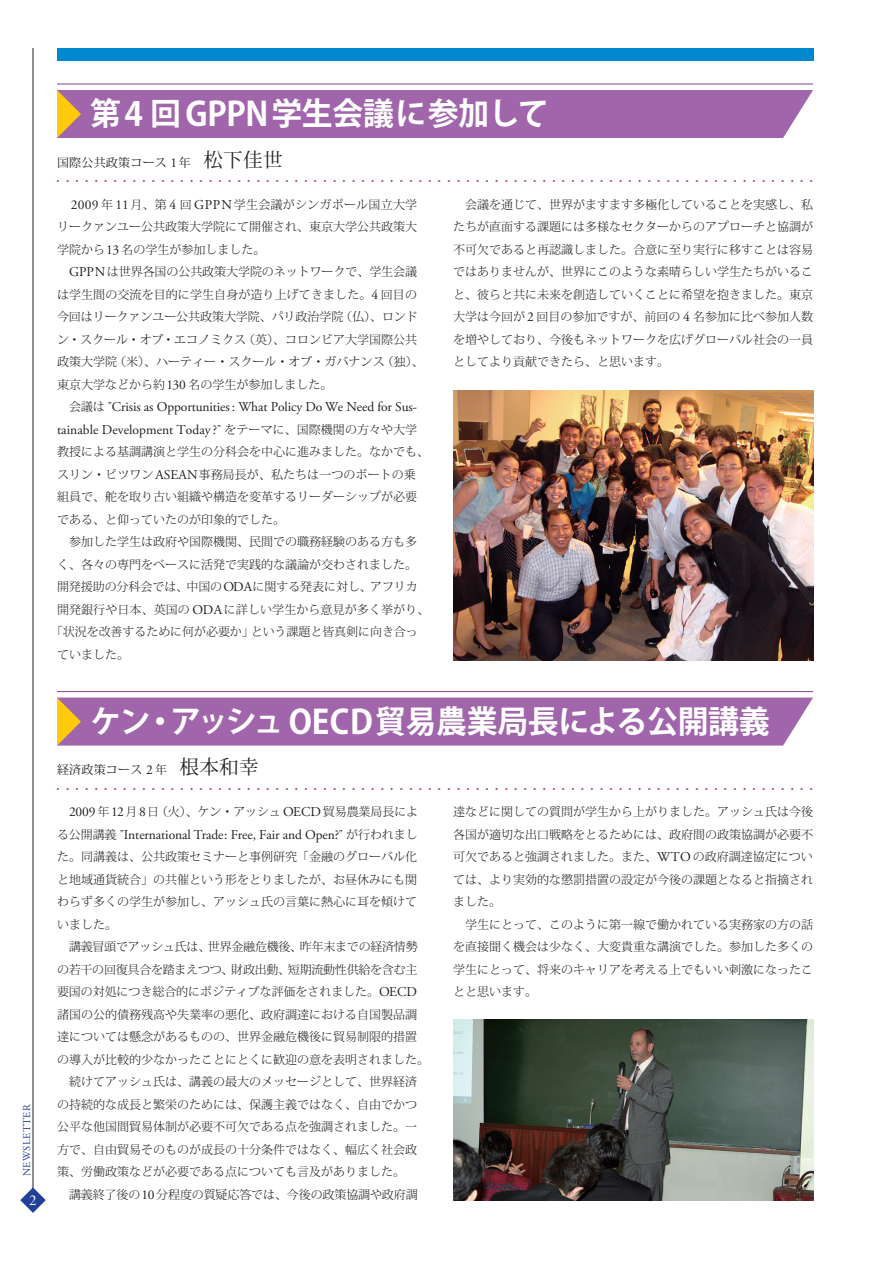
<style>
.page{position:relative;width:893px;height:1263px;background:#fff}
.page>*{position:absolute;margin:0;border:0;box-sizing:border-box;transform-origin:0 0}
.t1{font:700 31.5px "Koz Go Pro";letter-spacing:-.01em;color:#fff}
.t2{font:15px "Adobe Garamond Pro";color:#fff}
.t3{font:13.5px/22.5px "Adobe Garamond Pro";letter-spacing:-.01em;color:#231f20;text-align:right}
.t4{font:300 12px/22.5px "Koz Min Pro";color:#231f20;text-align:justify}
.t5{font:300 12px "Koz Min Pro";letter-spacing:-.02em;color:#231f20}
.t6{font:300 12px "Koz Min Pro";letter-spacing:.02em;color:#231f20}
.t7{font:12px "Koz Min Pro";letter-spacing:.02em;color:#231f20}
.t8{font:300 10.5px "Koz Min Pro";color:#a153a1}
.t9{font:10.5px "Adobe Garamond Pro";letter-spacing:.04em;color:#223f99}
.s1{font-size:33px}
.s2{font-family:"Adobe Garamond Pro";font-size:13.5px}
.s3{font-size:19.5px}
.s4{font-family:"Adobe Garamond Pro";font-weight:400;font-size:13.5px}
.s5{font-family:"Koz Min Pro";font-weight:300;font-size:12px}
</style>
<div class="page">
<div style="left:57px;top:48px;width:756px;height:12px;background:#0089cf"></div>
<hr style="left:33px;top:48px;width:1px;height:1152px;background:#231f20">
<svg style="left:20px;top:1187px;width:26px;height:26px"></svg>
<div style="left:57px;top:90px;width:756px;height:48px;background:#a065aa"></div>
<div style="left:57px;top:698px;width:756px;height:48px;background:#a065aa"></div>
<hr style="left:57px;top:84px;width:756px;height:1px;background:#8f3e97">
<hr style="left:57px;top:691px;width:756px;height:1px;background:#8f3e97">
<img style="left:453px;top:390px;width:360px;height:270px">
<img style="left:453px;top:1020px;width:360px;height:180px">
<p class="t9" style="left:20px;top:1176px;width:73px;rotate:-90deg">NEWSLETTER</p>
<p class="t2" style="left:29px;top:1191px;width:9px">2</p>
<p class="t1" style="left:90px;top:93px;width:460px">第<span class="s1">4</span> 回<span class="s1">GPPN</span>学生会議に参加して</p>
<p class="t7" style="left:57px;top:154px;width:227px">国際公共政策コース <span class="s2">1</span>年　<span class="s3">松下佳世</span></p>
<p class="t8" style="left:53px;top:174px;width:765px">・・・・・・・・・・・・・・・・・・・・・・・・・・・・・・・・・・・・・・・・・・・・・・・・・・・・・・・・・・・・・・・・・・・・・・・・・・・・・・・・</p>
<p class="t6" style="left:71px;top:196px;width:348px"><span class="s4">2009</span> 年 <span class="s4">11</span>月、第 <span class="s4">4</span> 回 <span class="s4">GPPN</span>学生会議がシンガポール国立大学</p>
<p class="t4" style="left:57px;top:215px;width:361px">リークァンユー公共政策大学院にて開催され、東京大学公共政策大</p>
<p class="t4" style="left:57px;top:237px;width:210px">学院から<span class="s4">13</span> 名の学生が参加しました。</p>
<p class="t4" style="left:69px;top:260px;width:350px"><span class="s4">GPPN</span>は世界各国の公共政策大学院のネットワークで、学生会議</p>
<p class="t4" style="left:57px;top:282px;width:362px">は学生間の交流を目的に学生自身が造り上げてきました。<span class="s4">4</span> 回目の</p>
<p class="t4" style="left:57px;top:305px;width:362px">今回はリークァンユー公共政策大学院、パリ政治学院（仏）、ロンド</p>
<p class="t4" style="left:57px;top:327px;width:362px">ン・スクール・オブ・エコノミクス（英）、コロンビア大学国際公共</p>
<p class="t4" style="left:57px;top:350px;width:368px">政策大学院（米）、ハーティー・スクール・オブ・ガバナンス（独）、</p>
<p class="t4" style="left:57px;top:372px;width:277px">東京大学などから約<span class="s4">130</span> 名の学生が参加しました。</p>
<p class="t3" style="left:57px;top:396px;width:362px"><span class="s5">会議は ”</span>Crisis as Opportunities: What Policy Do We Need for Sus&shy;tainable Development Today ?<span class="s5">” をテーマに、国際機関の方々や大学</span></p>
<p class="t4" style="left:57px;top:440px;width:373px">教授による基調講演と学生の分科会を中心に進みました。なかでも、</p>
<p class="t4" style="left:57px;top:462px;width:360px">スリン・ピツワン<span class="s4">ASEAN</span>事務局長が、私たちは一つのボートの乗</p>
<p class="t4" style="left:57px;top:485px;width:361px">組員で、舵を取り古い組織や構造を変革するリーダーシップが必要</p>
<p class="t4" style="left:57px;top:507px;width:229px">である、と仰っていたのが印象的でした。</p>
<p class="t4" style="left:57px;top:530px;width:361px">　参加した学生は政府や国際機関、民間での職務経験のある方も多</p>
<p class="t4" style="left:57px;top:552px;width:361px">く、各々の専門をベースに活発で実践的な議論が交わされました。</p>
<p class="t4" style="left:57px;top:575px;width:362px">開発援助の分科会では、中国の<span class="s4">ODA</span>に関する発表に対し、アフリカ</p>
<p class="t4" style="left:57px;top:597px;width:374px">開発銀行や日本、英国の <span class="s4">ODA</span>に詳しい学生から意見が多く挙がり、</p>
<p class="t4" style="left:51px;top:620px;width:368px">「状況を改善するために何が必要か」という課題と皆真剣に向き合っ</p>
<p class="t4" style="left:57px;top:642px;width:73px">ていました。</p>
<p class="t4" style="left:453px;top:192px;width:361px">　会議を通じて、世界がますます多極化していることを実感し、私たちが直面する課題には多様なセクターからのアプローチと協調が不可欠であると再認識しました。合意に至り実行に移すことは容易ではありませんが、世界にこのような素晴らしい学生たちがいること、彼らと共に未来を創造していくことに希望を抱きました。東京大学は今回が <span class="s4">2</span> 回目の参加ですが、前回の <span class="s4">4</span> 名参加に比べ参加人数を増やしており、今後もネットワークを広げグローバル社会の一員としてより貢献できたら、と思います。</p>
<p class="t1" style="left:90px;top:701px;width:681px">ケン・アッシュ <span class="s1">OECD</span>貿易農業局長による公開講義</p>
<p class="t7" style="left:57px;top:761px;width:203px">経済政策コース <span class="s2">2</span> 年　<span class="s3">根本和幸</span></p>
<p class="t8" style="left:53px;top:781px;width:765px">・・・・・・・・・・・・・・・・・・・・・・・・・・・・・・・・・・・・・・・・・・・・・・・・・・・・・・・・・・・・・・・・・・・・・・・・・・・・・・・・</p>
<p class="t4" style="left:69px;top:800px;width:351px"><span class="s4">2009</span> 年<span class="s4">12</span>月<span class="s4">8</span>日（火）、ケン・アッシュ <span class="s4">OECD</span> 貿易農業局長によ</p>
<p class="t3" style="left:57px;top:823px;width:362px"><span class="s5">る公開講義 ”</span>International Trade: Free, Fair and Open?<span class="s5">” が行われまし</span></p>
<p class="t4" style="left:57px;top:845px;width:361px">た。同講義は、公共政策セミナーと事例研究「金融のグローバル化</p>
<p class="t4" style="left:57px;top:867px;width:361px">と地域通貨統合」の共催という形をとりましたが、お昼休みにも関</p>
<p class="t4" style="left:57px;top:890px;width:361px">わらず多くの学生が参加し、アッシュ氏の言葉に熱心に耳を傾けて</p>
<p class="t4" style="left:57px;top:912px;width:61px">いました。</p>
<p class="t5" style="left:69px;top:938px;width:350px">講義冒頭でアッシュ氏は、世界金融危機後、昨年末までの経済情勢</p>
<p class="t5" style="left:57px;top:961px;width:362px">の若干の回復具合を踏まえつつ、財政出動、短期流動性供給を含む主</p>
<p class="t4" style="left:57px;top:980px;width:362px">要国の対処につき総合的にポジティブな評価をされました。<span class="s4">OECD</span></p>
<p class="t4" style="left:57px;top:1002px;width:361px">諸国の公的債務残高や失業率の悪化、政府調達における自国製品調</p>
<p class="t4" style="left:57px;top:1025px;width:361px">達については懸念があるものの、世界金融危機後に貿易制限的措置</p>
<p class="t4" style="left:57px;top:1047px;width:373px">の導入が比較的少なかったことにとくに歓迎の意を表明されました。</p>
<p class="t4" style="left:57px;top:1070px;width:361px">　続けてアッシュ氏は、講義の最大のメッセージとして、世界経済</p>
<p class="t4" style="left:57px;top:1092px;width:361px">の持続的な成長と繁栄のためには、保護主義ではなく、自由でかつ</p>
<p class="t4" style="left:57px;top:1115px;width:361px">公平な他国間貿易体制が必要不可欠である点を強調されました。一</p>
<p class="t4" style="left:57px;top:1137px;width:361px">方で、自由貿易そのものが成長の十分条件ではなく、幅広く社会政</p>
<p class="t4" style="left:57px;top:1160px;width:349px">策、労働政策などが必要である点についても言及がありました。</p>
<p class="t4" style="left:69px;top:1182px;width:350px">講義終了後の<span class="s4">10</span> 分程度の質疑応答では、今後の政策協調や政府調</p>
<p class="t4" style="left:453px;top:800px;width:361px;text-align:left">達などに関しての質問が学生から上がりました。アッシュ氏は今後各国が適切な出口戦略をとるためには、政府間の政策協調が必要不可欠であると強調されました。また、<span class="s4">WTO</span> の政府調達協定については、より実効的な懲罰措置の設定が今後の課題となると指摘されました。<br>　学生にとって、このように第一線で働かれている実務家の方の話を直接聞く機会は少なく、大変貴重な講演でした。参加した多くの学生にとって、将来のキャリアを考える上でもいい刺激になったことと思います。</p>
</div>
